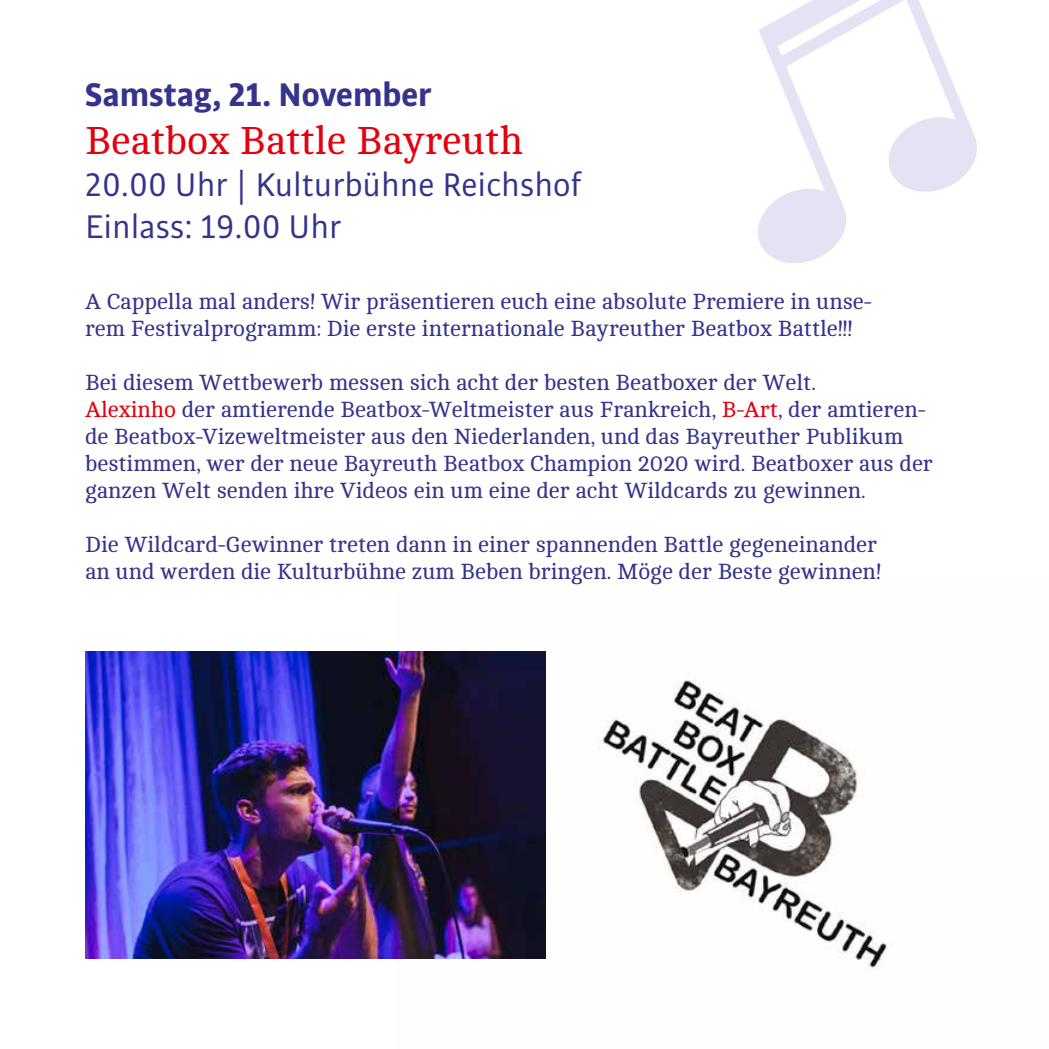
<style>
.page{position:relative;width:1049px;height:1049px;background:#fff}
.page>*{position:absolute;margin:0;border:0;box-sizing:border-box;transform-origin:0 0}
.t1{font:40px "Cambo";color:#e3000f}
.t2{font:35px/42px "Bulo";color:#35338b}
.t3{font:700 35px "Bulo";color:#35338b}
.t4{font:22.5px/27px "Cambo";color:#35338b}
.s1{color:#e3000f}
</style>
<div class="page">
<svg style="left:758px;top:0;width:219px;height:263px"></svg>
<img style="left:599px;top:673px;width:289px;height:296px">
<img style="left:85px;top:651px;width:461px;height:308px">
<h2 class="t3" style="left:85px;top:71px;width:348px">Samstag, 21. November</h2>
<h1 class="t1" style="left:85px;top:118px;width:439px">Beatbox Battle Bayreuth</h1>
<h2 class="t2" style="left:85px;top:162px;width:498px">20.00 Uhr | Kulturbühne Reichshof<br>Einlass: 19.00 Uhr</h2>
<p class="t4" style="left:85px;top:288px;width:788px">A Cappella mal anders! Wir präsentieren euch eine absolute Premiere in unse&shy;rem Festivalprogramm: Die erste internationale Bayreuther Beatbox Battle!!!</p>
<p class="t4" style="left:85px;top:369px;width:849px">Bei diesem Wettbewerb messen sich acht der besten Beatboxer der Welt.<br><span class="s1">Alexinho</span> der amtierende Beatbox-Weltmeister aus Frankreich, <span class="s1">B-Art</span>, der amtieren&shy;de Beatbox-Vizeweltmeister aus den Niederlanden, und das Bayreuther Publikum bestimmen, wer der neue Bayreuth Beatbox Champion 2020 wird. Beatboxer aus der ganzen Welt senden ihre Videos ein um eine der acht Wildcards zu gewinnen.</p>
<p class="t4" style="left:85px;top:531px;width:797px">Die Wildcard-Gewinner treten dann in einer spannenden Battle gegeneinander an und werden die Kulturbühne zum Beben bringen. Möge der Beste gewinnen!</p>
</div>
